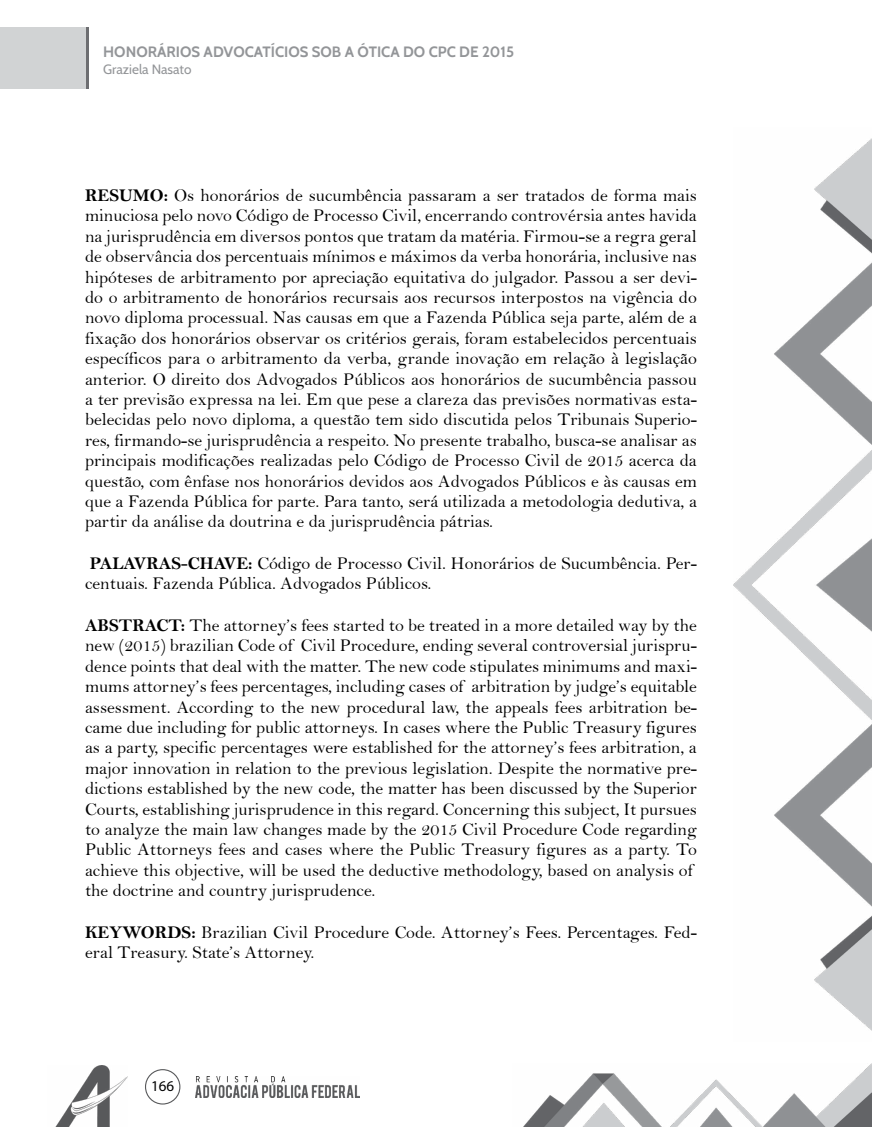
<style>
.page{position:relative;width:872px;height:1127px;background:#fff}
.page>*{position:absolute;margin:0;border:0;box-sizing:border-box;transform-origin:0 0}
.t1{font:18px/20.4px "Bell";color:#000}
.t2{font:700 15px "Cabin";color:#939598}
.t3{font:15px "Myriad Pro";color:#000}
.t4{font:13.5px "Cabin";color:#939598}
.s1{font-family:"Bell MT Bold"}
</style>
<div class="page">
<img style="left:55px;top:1066px;width:72px;height:61px">
<div style="left:145px;top:1069px;width:35px;height:35px;border:1px solid #58595b;border-radius:50%"></div>
<img style="left:195px;top:1076px;width:164px;height:21px">
<img style="left:523px;top:1063px;width:349px;height:64px">
<img style="left:733px;top:138px;width:139px;height:893px">
<hr style="left:85px;top:28px;width:3px;height:61px;background:#6d6e71">
<div style="left:0;top:28px;width:85px;height:61px;background:#d1d3d4"></div>
<p class="t2" style="left:103px;top:43px;width:412px">HONORÁRIOS ADVOCATÍCIOS SOB A ÓTICA DO CPC DE 2015</p>
<p class="t4" style="left:103px;top:61px;width:90px">Graziela Nasato</p>
<p class="t1" style="left:85px;top:185px;width:613px;text-align:justify"><span class="s1">RESUMO:</span> Os honorários de sucumbência passaram a ser tratados de forma mais minuciosa pelo novo Código de Processo Civil, encerrando controvérsia antes havida na jurisprudência em diversos pontos que tratam da matéria. Firmou-se a regra geral de observância dos percentuais mínimos e máximos da verba honorária, inclusive nas hipóteses de arbitramento por apreciação equitativa do julgador. Passou a ser devi&shy;do o arbitramento de honorários recursais aos recursos interpostos na vigência do novo diploma processual. Nas causas em que a Fazenda Pública seja parte, além de a fixação dos honorários observar os critérios gerais, foram estabelecidos percentuais específicos para o arbitramento da verba, grande inovação em relação à legislação anterior. O direito dos Advogados Públicos aos honorários de sucumbência passou a ter previsão expressa na lei. Em que pese a clareza das previsões normativas esta&shy;belecidas pelo novo diploma, a questão tem sido discutida pelos Tribunais Superio&shy;res, firmando-se jurisprudência a respeito. No presente trabalho, busca-se analisar as principais modificações realizadas pelo Código de Processo Civil de 2015 acerca da questão, com ênfase nos honorários devidos aos Advogados Públicos e às causas em que a Fazenda Pública for parte. Para tanto, será utilizada a metodologia dedutiva, a partir da análise da doutrina e da jurisprudência pátrias.</p>
<p class="t1" style="left:85px;top:553px;width:613px"><span class="s1">PALAVRAS-CHAVE:</span> Código de Processo Civil. Honorários de Sucumbência. Per&shy;centuais. Fazenda Pública. Advogados Públicos.</p>
<p class="t1" style="left:85px;top:615px;width:613px"><span class="s1">ABSTRACT:</span> The attorney’s fees started to be treated in a more detailed way by the new (2015) brazilian Code of Civil Procedure, ending several controversial jurispru&shy;dence points that deal with the matter. The new code stipulates minimums and maxi&shy;mums attorney’s fees percentages, including cases of arbitration by judge’s equitable assessment. According to the new procedural law, the appeals fees arbitration be&shy;came due including for public attorneys. In cases where the Public Treasury figures as a party, specific percentages were established for the attorney’s fees arbitration, a major innovation in relation to the previous legislation. Despite the normative pre&shy;dictions established by the new code, the matter has been discussed by the Superior Courts, establishing jurisprudence in this regard. Concerning this subject, It pursues to analyze the main law changes made by the 2015 Civil Procedure Code regarding Public Attorneys fees and cases where the Public Treasury figures as a party. To achieve this objective, will be used the deductive methodology, based on analysis of the doctrine and country jurisprudence.</p>
<p class="t1" style="left:85px;top:922px;width:613px"><span class="s1">KEYWORDS:</span> Brazilian Civil Procedure Code. Attorney’s Fees. Percentages. Fed&shy;eral Treasury. State’s Attorney.</p>
<p class="t3" style="left:151px;top:1077px;width:25px">166</p>
</div>
